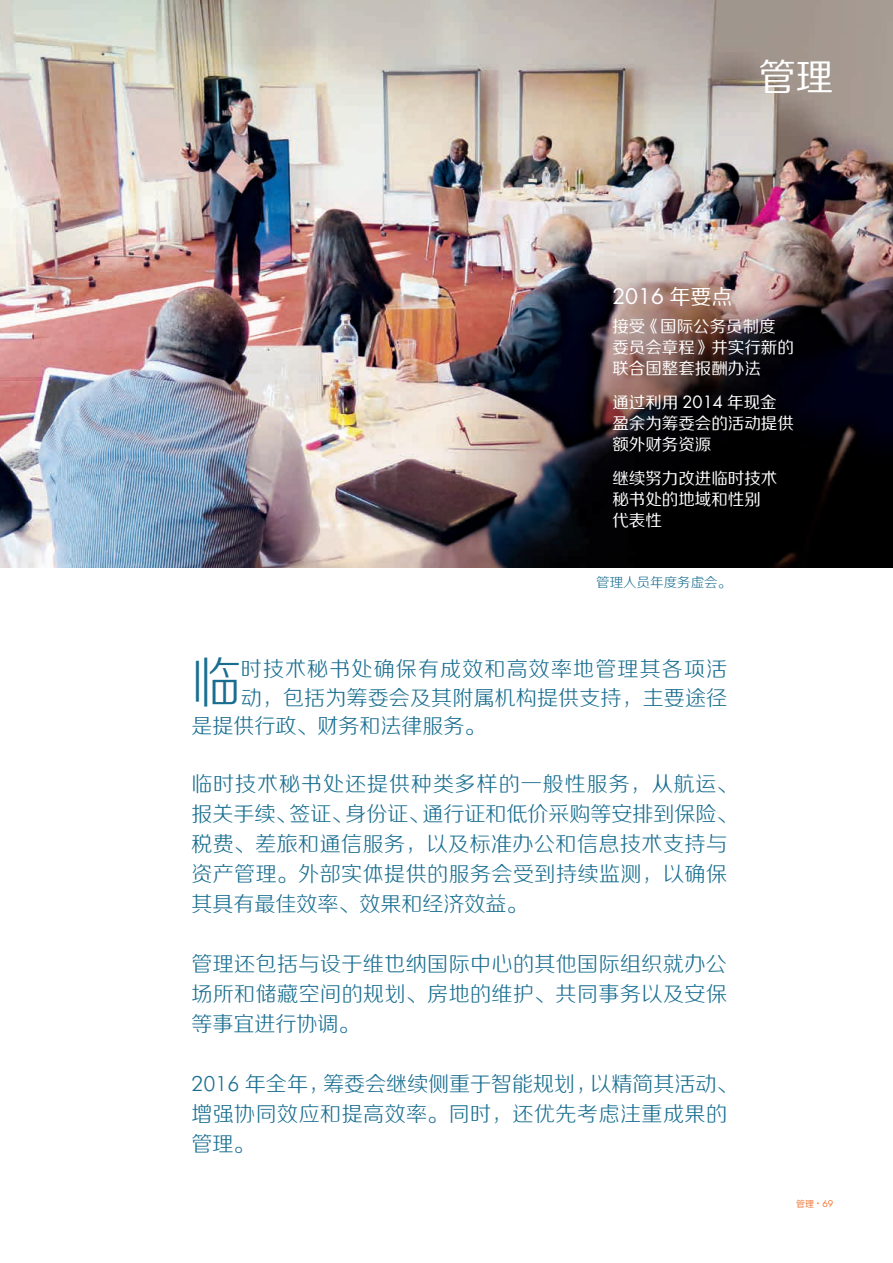
<style>
.page{position:relative;width:893px;height:1263px;background:#fff}
.page>*{position:absolute;margin:0;border:0;box-sizing:border-box;transform-origin:0 0}
.Text_Columns_Headdin{font:54.45px "FZZXHK GBK1 0";color:#196e90;scale:.91 1}
.t1{font:37.5px "FZZHK GBK1 0";color:#fff}
.Text_Columns_Headdin-2{font:21px/30px "FZZXHK GBK1 0";letter-spacing:.025em;color:#196e90}
.Text_Columns_Headdin-3{font:21px "FZZXHK GBK1 0";letter-spacing:.055em;color:#196e90}
.Text_Columns_Headdin-4{font:21px "FZZXHK GBK1 0";color:#196e90}
.H_-_Heading_Highligh{font:21px "Futura Std";color:#fff}
.H_-_Text_Highlihgts{font:16.5px/21px "FZZHK GBK1 0";color:#fff}
.H_-_Text_Caption{font:13.5px "FZZXHK GBK1 0";color:#196e90}
.t2{font:9px "FZZHK GBK1 0";color:#f37331}
.s1{font-family:"FZZHK GBK1 0"}
.s2{font-family:"Futura Std"}
.s3{font-family:"Futura Lt HU Light"}
</style>
<div class="page">
<hr style="left:0;top:0;width:1px;height:1263px;background:#1fb0e6">
<img style="left:0;top:0;width:893px;height:568px">
<h1 class="t1" style="left:758px;top:57px;width:76px">管理</h1>
<p class="H_-_Heading_Highligh" style="left:612px;top:283px;width:121px">2016 <span class="s1">年要点</span></p>
<p class="H_-_Text_Highlihgts" style="left:612px;top:317px;width:183px">接受《国际公务员制度委员会章程》并实行新的联合国整套报酬办法</p>
<p class="H_-_Text_Highlihgts" style="left:612px;top:393px;width:183px">通过利用 <span class="s2">2014</span> 年现金盈余为筹委会的活动提供额外财务资源</p>
<p class="H_-_Text_Highlihgts" style="left:612px;top:469px;width:166px">继续努力改进临时技术秘书处的地域和性别代表性</p>
<p class="H_-_Text_Caption" style="left:596px;top:574px;width:136px">管理人员年度务虚会。</p>
<p class="Text_Columns_Headdin" style="left:191px;top:652px;width:56px">临</p>
<p class="Text_Columns_Headdin-3" style="left:241px;top:657px;width:488px">时技术秘书处确保有成效和高效率地管理其各项活</p>
<p class="Text_Columns_Headdin-2" style="left:241px;top:684px;width:488px">动，包括为筹委会及其附属机构提供支持，主要途径</p>
<p class="Text_Columns_Headdin-4" style="left:191px;top:714px;width:295px">是提供行政、财务和法律服务。</p>
<p class="Text_Columns_Headdin-2" style="left:191px;top:770px;width:548px">临时技术秘书处还提供种类多样的一般性服务，从航运、报关手续、签证、身份证、通行证和低价采购等安排到保险、税费、差旅和通信服务，以及标准办公和信息技术支持与资产管理。外部实体提供的服务会受到持续监测，以确保其具有最佳效率、效果和经济效益。</p>
<p class="Text_Columns_Headdin-2" style="left:191px;top:950px;width:537px;text-align:justify">管理还包括与设于维也纳国际中心的其他国际组织就办公场所和储藏空间的规划、房地的维护、共同事务以及安保等事宜进行协调。</p>
<p class="Text_Columns_Headdin-2" style="left:191px;top:1070px;width:548px"><span class="s3">2016</span> 年全年，筹委会继续侧重于智能规划，以精简其活动、增强协同效应和提高效率。同时，还优先考虑注重成果的管理。</p>
<p class="t2" style="left:796px;top:1198px;width:39px">管理 <sup>•</sup> <span class="s2">69</span></p>
</div>
